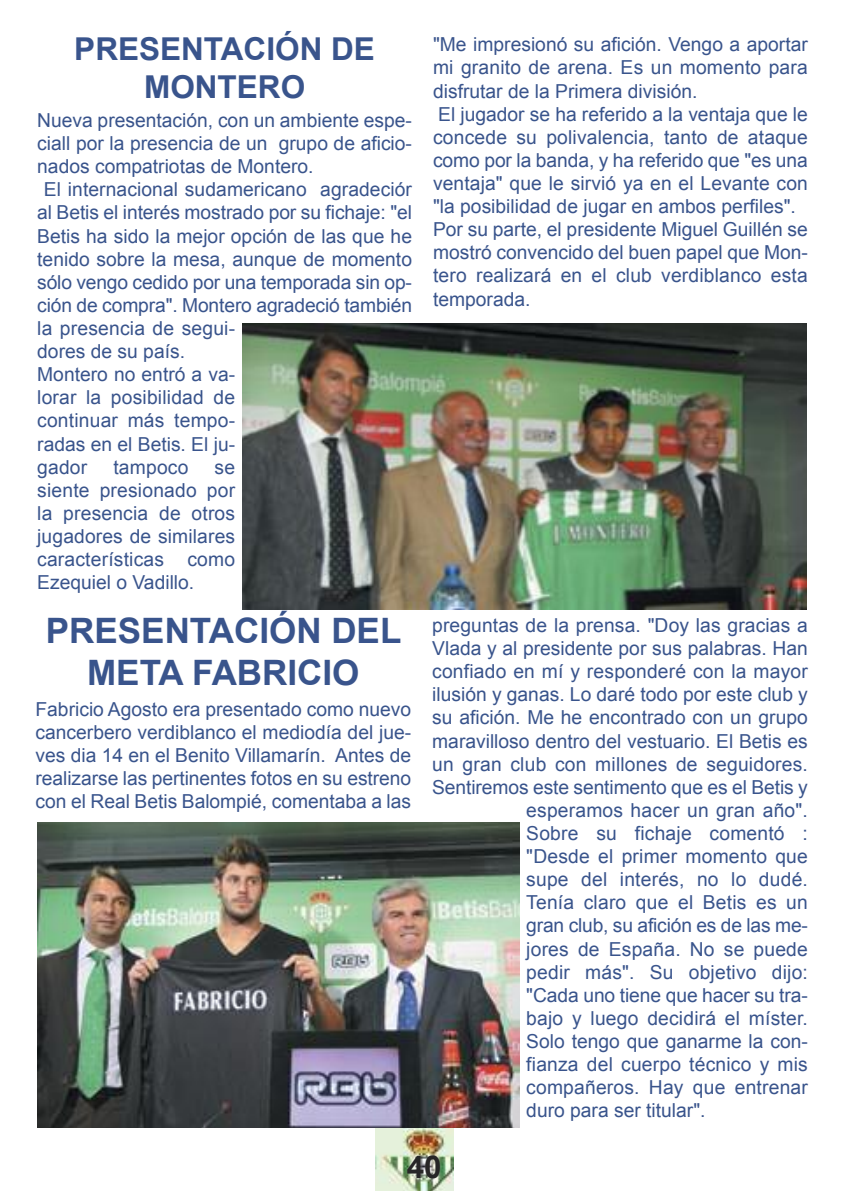
<style>
.page{position:relative;width:844px;height:1191px;background:#fff}
.page>*{position:absolute;margin:0;border:0;box-sizing:border-box;transform-origin:0 0}
.t1{font:700 35px/42px "Arial";color:#39548c;text-align:center}
.t2{font:700 31.5px/37.8px "Arial";color:#39548c;text-align:center}
.t3{font:700 31.5px "Arial";color:#272627}
.t4{font:19.25px/23.1px "Arial";color:#39548c;text-align:justify}
</style>
<div class="page">
<img style="left:376px;top:1128px;width:77px;height:63px">
<img style="left:242px;top:324px;width:563px;height:285px">
<img style="left:37px;top:822px;width:482px;height:306px">
<h2 class="t2" style="left:74px;top:30px;width:302px">PRESENTACIÓN DE<br>MONTERO</h2>
<p class="t4" style="left:37px;top:109px;width:376px">Nueva presentación, con un ambiente espe-</p>
<p class="t4" style="left:37px;top:132px;width:376px">ciall por la presencia de un grupo de aficio-</p>
<p class="t4" style="left:37px;top:155px;width:278px">nados compatriotas de Montero.</p>
<p class="t4" style="left:44px;top:178px;width:369px">El internacional sudamericano agradeciór</p>
<p class="t4" style="left:37px;top:201px;width:376px">al Betis el interés mostrado por su fichaje: "el</p>
<p class="t4" style="left:37px;top:224px;width:376px">Betis ha sido la mejor opción de las que he</p>
<p class="t4" style="left:37px;top:247px;width:376px">tenido sobre la mesa, aunque de momento</p>
<p class="t4" style="left:37px;top:270px;width:376px">sólo vengo cedido por una temporada sin op-</p>
<p class="t4" style="left:37px;top:294px;width:376px">ción de compra". Montero agradeció también</p>
<p class="t4" style="left:37px;top:317px;width:199px">la presencia de segui-</p>
<p class="t4" style="left:37px;top:340px;width:149px">dores de su país.</p>
<p class="t4" style="left:37px;top:363px;width:199px">Montero no entró a va-</p>
<p class="t4" style="left:37px;top:386px;width:199px">lorar la posibilidad de</p>
<p class="t4" style="left:37px;top:409px;width:199px">continuar más tempo-</p>
<p class="t4" style="left:37px;top:432px;width:199px">radas en el Betis. El ju-</p>
<p class="t4" style="left:37px;top:455px;width:52px">gador</p>
<p class="t4" style="left:113px;top:455px;width:76px">tampoco</p>
<p class="t4" style="left:37px;top:455px;width:199px;text-indent:177px">se siente presionado por la presencia de otros jugadores de similares características como Ezequiel o Vadillo.</p>
<h1 class="t1" style="left:46px;top:610px;width:357px">PRESENTACIÓN DEL<br>META FABRICIO</h1>
<p class="t4" style="left:35px;top:698px;width:377px">Fabricio Agosto era presentado como nuevo cancerbero verdiblanco el mediodía del jue&shy;ves dia 14 en el Benito Villamarín. Antes de realizarse las pertinentes fotos en su estreno con el Real Betis Balompié, comentaba a las</p>
<p class="t4" style="left:433px;top:33px;width:376px;text-align:left">"Me impresionó su afición. Vengo a aportar mi granito de arena. Es un momento para disfrutar de la Primera división.<br>El jugador se ha referido a la ventaja que le concede su polivalencia, tanto de ataque como por la banda, y ha referido que "es una ventaja" que le sirvió ya en el Levante con "la posibilidad de jugar en ambos perfiles".<br>Por su parte, el presidente Miguel Guillén se mostró convencido del buen papel que Mon&shy;tero realizará en el club verdiblanco esta temporada.</p>
<p class="t4" style="left:432px;top:614px;width:377px">preguntas de la prensa. "Doy las gracias a</p>
<p class="t4" style="left:432px;top:637px;width:377px">Vlada y al presidente por sus palabras. Han</p>
<p class="t4" style="left:432px;top:660px;width:377px">confiado en mí y responderé con la mayor</p>
<p class="t4" style="left:432px;top:683px;width:377px">ilusión y ganas. Lo daré todo por este club y</p>
<p class="t4" style="left:432px;top:706px;width:377px">su afición. Me he encontrado con un grupo</p>
<p class="t4" style="left:432px;top:729px;width:377px">maravilloso dentro del vestuario. El Betis es</p>
<p class="t4" style="left:432px;top:752px;width:377px">un gran club con millones de seguidores.</p>
<p class="t4" style="left:432px;top:775px;width:377px">Sentiremos este sentimento que es el Betis y</p>
<p class="t4" style="left:526px;top:798px;width:283px">esperamos hacer un gran año".</p>
<p class="t4" style="left:526px;top:821px;width:283px">Sobre su fichaje comentó :</p>
<p class="t4" style="left:526px;top:845px;width:283px">"Desde el primer momento que</p>
<p class="t4" style="left:526px;top:868px;width:283px">supe del interés, no lo dudé.</p>
<p class="t4" style="left:526px;top:891px;width:283px">Tenía claro que el Betis es un</p>
<p class="t4" style="left:526px;top:914px;width:283px">gran club, su afición es de las me-</p>
<p class="t4" style="left:526px;top:937px;width:283px">jores de España. No se puede</p>
<p class="t4" style="left:526px;top:960px;width:283px">pedir más". Su objetivo dijo:</p>
<p class="t4" style="left:526px;top:983px;width:283px">"Cada uno tiene que hacer su tra-</p>
<p class="t4" style="left:526px;top:1006px;width:283px">bajo y luego decidirá el míster.</p>
<p class="t4" style="left:526px;top:1029px;width:283px">Solo tengo que ganarme la con-</p>
<p class="t4" style="left:526px;top:1052px;width:283px">fianza del cuerpo técnico y mis</p>
<p class="t4" style="left:526px;top:1076px;width:283px">compañeros. Hay que entrenar</p>
<p class="t4" style="left:526px;top:1099px;width:181px">duro para ser titular".</p>
<h2 class="t3" style="left:406px;top:1149px;width:37px">40</h2>
</div>
